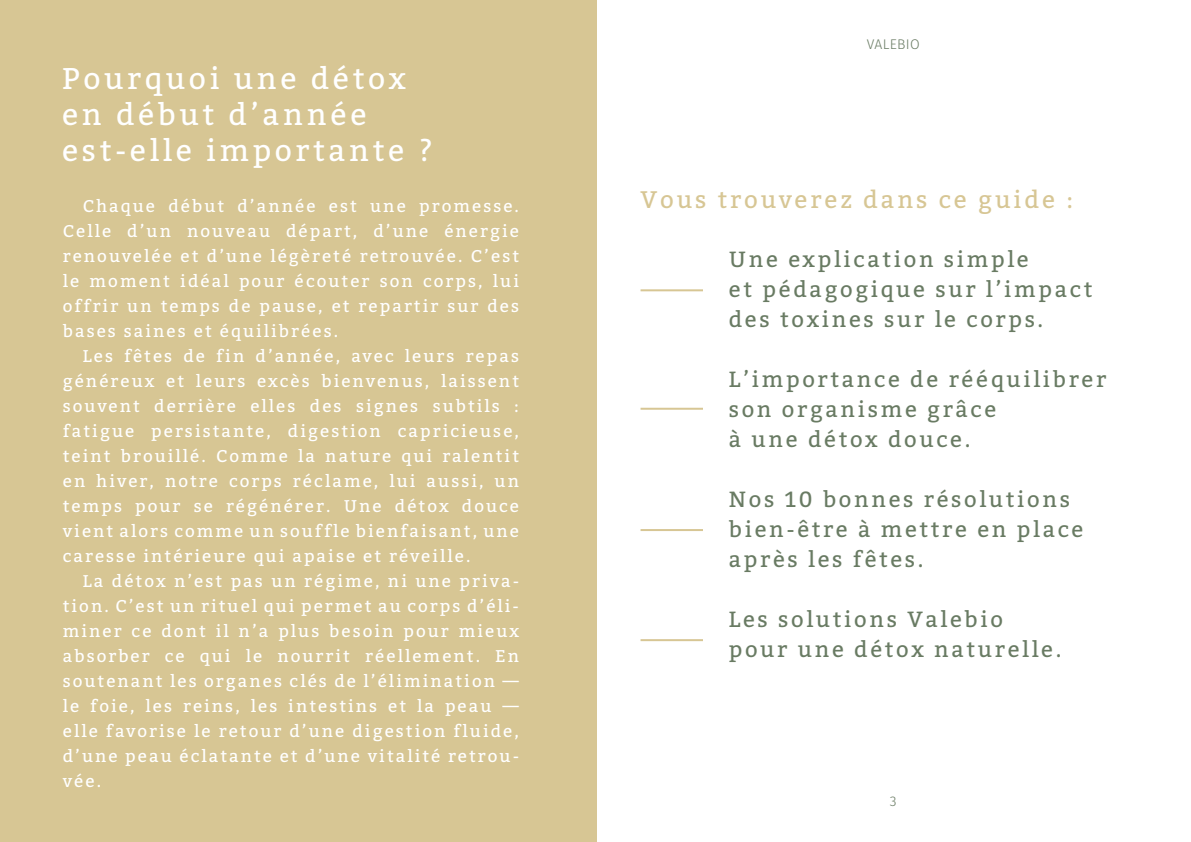
<style>
.page{position:relative;width:1191px;height:842px;background:#fff}
.page>*{position:absolute;margin:0;border:0;box-sizing:border-box;transform-origin:0 0}
.t1{font:30px/36px "Bitter";letter-spacing:.12em;color:#fff}
.t2{font:24px "Bitter";letter-spacing:.12em;color:#d7c694}
.t3{font:22px/30px "Bitter";letter-spacing:.12em;color:#697b63}
.t4{font:17px/25px "Bitter";letter-spacing:.12em;color:#fff;text-align:justify}
.t5{font:300 14px "Fira Sans";letter-spacing:.02em;color:#697b63}
</style>
<div class="page">
<div style="left:0;top:0;width:596px;height:842px;background:#d7c694"></div>
<hr style="left:640px;top:289px;width:63px;height:2px;background:#d7c694">
<hr style="left:640px;top:408px;width:63px;height:2px;background:#d7c694">
<hr style="left:640px;top:529px;width:63px;height:2px;background:#d7c694">
<hr style="left:640px;top:639px;width:63px;height:2px;background:#d7c694">
<h1 class="t1" style="left:62px;top:61px;width:372px">Pourquoi une détox en début d’année est-elle importante ?</h1>
<p class="t4" style="left:63px;top:194px;width:458px;text-indent:20px">Chaque début d’année est une promesse.<br>Celle d’un nouveau départ, d’une énergie renouvelée et d’une légèreté retrouvée. C’est le moment idéal pour écouter son corps, lui offrir un temps de pause, et repartir sur des bases saines et équilibrées.</p>
<p class="t4" style="left:63px;top:344px;width:458px;text-indent:20px">Les fêtes de fin d’année, avec leurs repas généreux et leurs excès bienvenus, laissent souvent derrière elles des signes subtils : fatigue persistante, digestion capricieuse, teint brouillé. Comme la nature qui ralentit en hiver, notre corps réclame, lui aussi, un temps pour se régénérer. Une détox douce vient alors comme un souffle bienfaisant, une caresse intérieure qui apaise et réveille.</p>
<p class="t4" style="left:63px;top:569px;width:458px;text-indent:20px">La détox n’est pas un régime, ni une priva&shy;tion. C’est un rituel qui permet au corps d’éli&shy;miner ce dont il n’a plus besoin pour mieux absorber ce qui le nourrit réellement. En soutenant les organes clés de l’élimination — le foie, les reins, les intestins et la peau — elle favorise le retour d’une digestion fluide, d’une peau éclatante et d’une vitalité retrou&shy;vée.</p>
<p class="t5" style="left:866px;top:34px;width:54px">VALEBIO</p>
<h2 class="t2" style="left:640px;top:185px;width:434px">Vous trouverez dans ce guide :</h2>
<p class="t3" style="left:729px;top:244px;width:365px">Une explication simple<br>et pédagogique sur l’impact des toxines sur le corps.</p>
<p class="t3" style="left:729px;top:364px;width:379px">L’importance de rééquilibrer son organisme grâce<br>à une détox douce.</p>
<p class="t3" style="left:729px;top:484px;width:356px">Nos 10 bonnes résolutions bien-être à mettre en place après les fêtes.</p>
<p class="t3" style="left:729px;top:604px;width:334px">Les solutions Valebio pour une détox naturelle.</p>
<p class="t5" style="left:890px;top:791px;width:8px">3</p>
</div>
